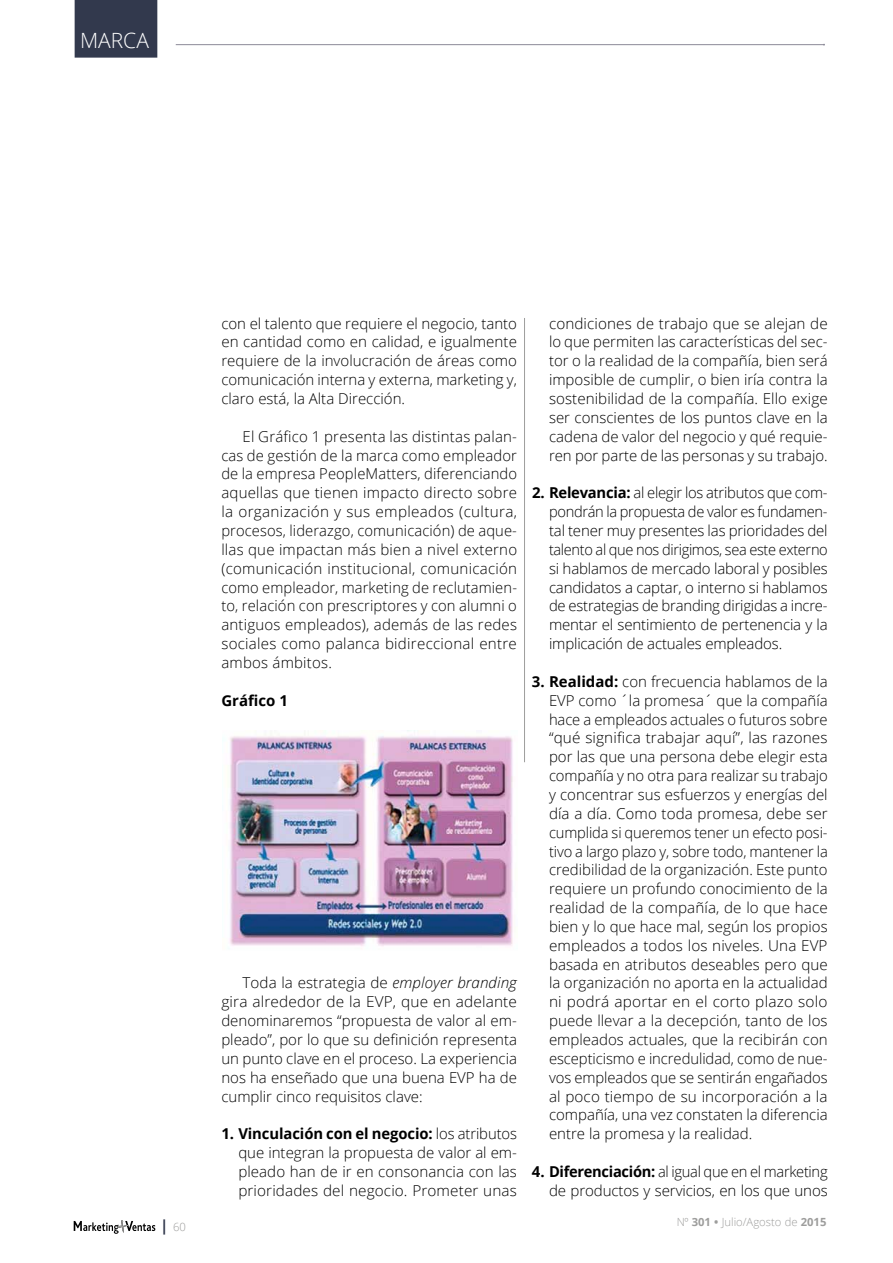
<style>
.page{position:relative;width:893px;height:1263px;background:#fff}
.page>*{position:absolute;margin:0;border:0;box-sizing:border-box;transform-origin:0 0}
.t1{font:300 21px "Open Sans";color:#fff}
.t2{font:300 15px/18.9px "Open Sans";color:#000;text-align:justify}
.t3{font:700 15px "Open Sans";color:#000}
.t4{font:300 11.25px "Open Sans";color:#9d9d9c}
.s1{font-style:italic}
.s2{font-weight:700}
.s3{font-weight:700;font-size:15.15px;color:#32394d}
</style>
<div class="page">
<hr style="left:524px;top:318px;width:1px;height:444px;background:#9d9d9c">
<hr style="left:176px;top:44px;width:648px;height:1px;background:#8b8997">
<div style="left:75px;top:0;width:82px;height:58px;background:#32394d"></div>
<img style="left:222px;top:733px;width:291px;height:214px">
<svg style="left:74px;top:1220px;width:81px;height:14px"></svg>
<h1 class="t1" style="left:80px;top:26px;width:32px">Marca</h1>
<p class="t2" style="left:221px;top:313px;width:297px">con el talento que requiere el negocio, tanto en cantidad como en calidad, e igualmente requiere de la involucración de áreas como comunicación interna y externa, marketing y, claro está, la Alta Dirección.</p>
<p class="t2" style="left:221px;top:426px;width:297px;text-indent:21px">El Gráfico 1 presenta las distintas palan&shy;cas de gestión de la marca como empleador de la empresa PeopleMatters, diferenciando aquellas que tienen impacto directo sobre la organización y sus empleados (cultura, procesos, liderazgo, comunicación) de aque&shy;llas que impactan más bien a nivel externo (comunicación institucional, comunicación como empleador, marketing de reclutamien&shy;to, relación con prescriptores y con alumni o antiguos empleados), además de las redes sociales como palanca bidireccional entre ambos ámbitos.</p>
<p class="t3" style="left:221px;top:690px;width:68px">Gráfico 1</p>
<p class="t2" style="left:221px;top:973px;width:297px;text-indent:21px">Toda la estrategia de <span class="s1">employer branding </span>gira alrededor de la EVP, que en adelante denominaremos “propuesta de valor al em&shy;pleado”, por lo que su definición representa un punto clave en el proceso. La experiencia nos ha enseñado que una buena EVP ha de cumplir cinco requisitos clave:</p>
<p class="t2" style="left:238px;top:1124px;width:280px;text-indent:-17px"><span class="s2">1. Vinculación con el negocio:</span> los atributos que integran la propuesta de valor al em&shy;pleado han de ir en consonancia con las prioridades del negocio. Prometer unas</p>
<p class="t2" style="left:549px;top:313px;width:280px">condiciones de trabajo que se alejan de lo que permiten las características del sec&shy;tor o la realidad de la compañía, bien será imposible de cumplir, o bien iría contra la sostenibilidad de la compañía. Ello exige ser conscientes de los puntos clave en la cadena de valor del negocio y qué requie&shy;ren por parte de las personas y su trabajo.</p>
<p class="t2" style="left:549px;top:483px;width:280px;text-indent:-17px"><span class="s2">2. Relevancia:</span> al elegir los atributos que com&shy;pondrán la propuesta de valor es fundamen&shy;tal tener muy presentes las prioridades del talento al que nos dirigimos, sea este externo si hablamos de mercado laboral y posibles candidatos a captar, o interno si hablamos de estrategias de branding dirigidas a incre&shy;mentar el sentimiento de pertenencia y la implicación de actuales empleados.</p>
<p class="t2" style="left:549px;top:671px;width:280px;text-indent:-17px"><span class="s2">3. Realidad:</span> con frecuencia hablamos de la EVP como ´la promesa´ que la compañía hace a empleados actuales o futuros sobre “qué significa trabajar aquí”, las razones por las que una persona debe elegir esta compañía y no otra para realizar su trabajo y concentrar sus esfuerzos y energías del día a día. Como toda promesa, debe ser cumplida si queremos tener un efecto posi&shy;tivo a largo plazo y, sobre todo, mantener la credibilidad de la organización. Este punto requiere un profundo conocimiento de la realidad de la compañía, de lo que hace bien y lo que hace mal, según los propios empleados a todos los niveles. Una EVP basada en atributos deseables pero que la organización no aporta en la actualidad ni podrá aportar en el corto plazo solo puede llevar a la decepción, tanto de los empleados actuales, que la recibirán con escepticismo e incredulidad, como de nue&shy;vos empleados que se sentirán engañados al poco tiempo de su incorporación a la compañía, una vez constaten la diferencia entre la promesa y la realidad.</p>
<p class="t2" style="left:532px;top:1162px;width:297px;text-align:right"><span class="s2">4. Diferenciación:</span> al igual que en el marketing de productos y servicios, en los que unos</p>
<p class="t4" style="left:160px;top:1219px;width:27px"><span class="s3">|</span> 60</p>
<p class="t4" style="left:676px;top:1214px;width:152px">Nº <span class="s2">301 •</span> Julio/Agosto de <span class="s2">2015</span></p>
</div>
